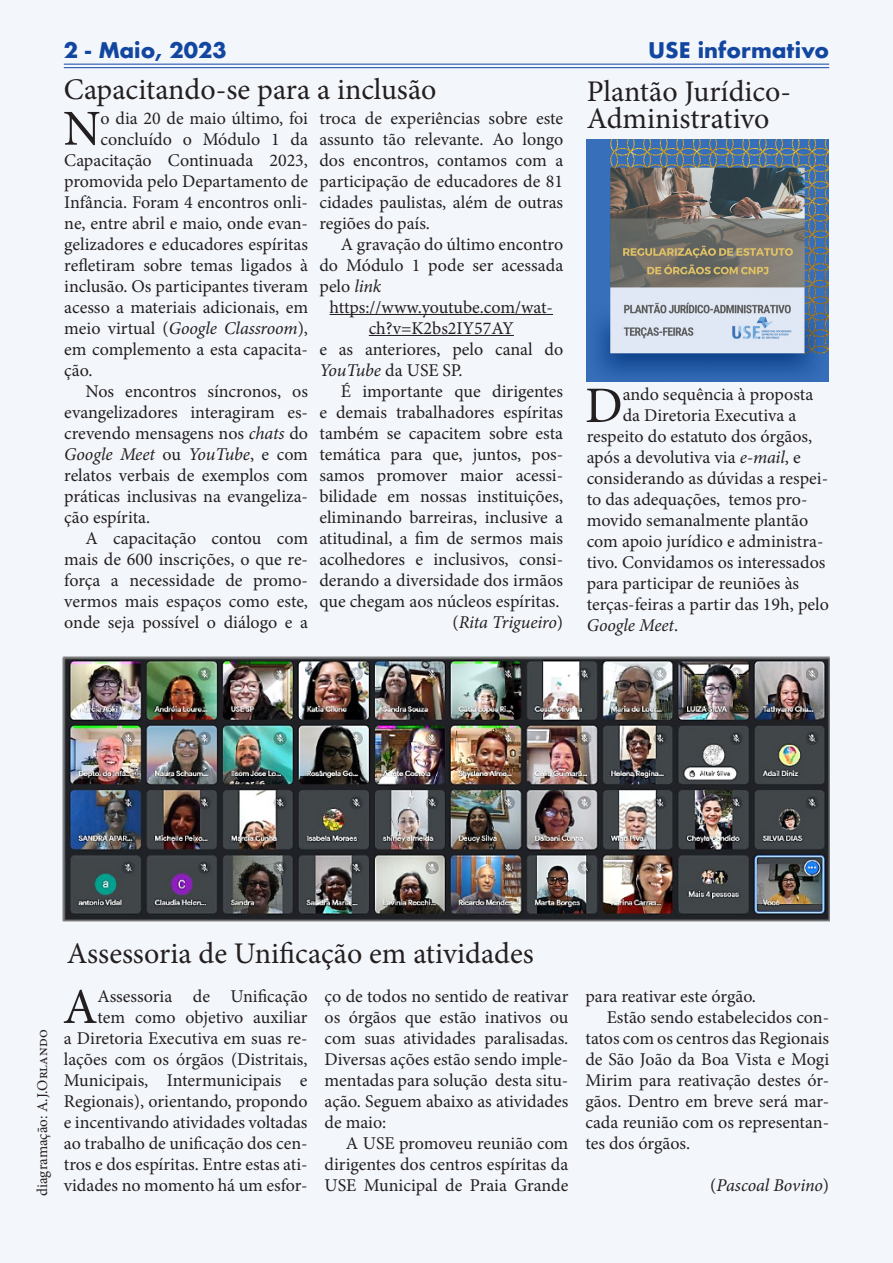
<style>
.page{position:relative;width:893px;height:1263px;background:#f3f6fa}
.page>*{position:absolute;margin:0;border:0;box-sizing:border-box;transform-origin:0 0}
.t1{font:51.3px "Minion Pro";color:#231f20}
.t2{font:50.25px "Minion Pro";color:#231f20}
.t3{font:30px/27px "Minion Pro";color:#231f20}
.t4{font:700 21px "Futura";color:#1246a1}
.t5{font:18px/21px "Minion Pro";color:#231f20;text-align:justify}
.t6{font:italic 18px "Minion Pro";letter-spacing:-.005em;color:#231f20}
.t7{font:15px "Minion Pro";letter-spacing:.005em;color:#231f20}
.s1{font-style:normal}
.s2{font-style:italic}
</style>
<div class="page">
<hr style="left:64px;top:64px;width:765px;height:1px;background:#1246a1">
<hr style="left:64px;top:67px;width:765px;height:1px;background:#1246a1">
<hr style="left:330px;top:314px;width:223px;height:1px;background:#231f20">
<hr style="left:369px;top:335px;width:145px;height:1px;background:#231f20">
<img style="left:586px;top:139px;width:243px;height:243px">
<img style="left:62px;top:656px;width:767px;height:266px">
<p class="t4" style="left:64px;top:34px;width:164px">2 - Maio, 2023</p>
<p class="t4" style="left:648px;top:34px;width:183px">USE informativo</p>
<p class="t3" style="left:64px;top:76px;width:374px">Capacitando-se para a inclusão</p>
<p class="t2" style="left:63px;top:95px;width:39px">N</p>
<p class="t5" style="left:101px;top:107px;width:209px">o dia 20 de maio último, foi</p>
<p class="t5" style="left:101px;top:128px;width:209px">concluído o Módulo 1 da</p>
<p class="t5" style="left:64px;top:149px;width:245px">Capacitação Continuada 2023,</p>
<p class="t5" style="left:64px;top:170px;width:245px">promovida pelo Departamento de</p>
<p class="t5" style="left:64px;top:191px;width:245px">Infância. Foram 4 encontros onli-</p>
<p class="t5" style="left:64px;top:212px;width:245px">ne, entre abril e maio, onde evan-</p>
<p class="t5" style="left:64px;top:233px;width:245px">gelizadores e educadores espíritas</p>
<p class="t5" style="left:64px;top:254px;width:245px">refletiram sobre temas ligados à</p>
<p class="t5" style="left:64px;top:275px;width:245px">inclusão. Os participantes tiveram</p>
<p class="t5" style="left:64px;top:296px;width:245px">acesso a materiais adicionais, em</p>
<p class="t6" style="left:64px;top:316px;width:245px"><span class="s1">meio virtual (</span>Google Classroom<span class="s1">),</span></p>
<p class="t5" style="left:64px;top:338px;width:245px">em complemento a esta capacita-</p>
<p class="t5" style="left:64px;top:359px;width:30px">ção.</p>
<p class="t5" style="left:64px;top:380px;width:245px;text-indent:21px">Nos encontros síncronos, os evangelizadores interagiram es&shy;crevendo mensagens nos <span class="s2">chats</span> do <span class="s2">Google Meet</span> ou <span class="s2">YouTube</span>, e com relatos verbais de exemplos com práticas inclusivas na evangeliza&shy;ção espírita.</p>
<p class="t5" style="left:64px;top:527px;width:245px;text-indent:21px">A capacitação contou com mais de 600 inscrições, o que re&shy;força a necessidade de promo&shy;vermos mais espaços como este, onde seja possível o diálogo e a</p>
<p class="t5" style="left:319px;top:107px;width:245px">troca de experiências sobre este assunto tão relevante. Ao longo dos encontros, contamos com a participação de educadores de 81 cidades paulistas, além de outras regiões do país.</p>
<p class="t5" style="left:319px;top:233px;width:245px;text-indent:21px">A gravação do último encontro do Módulo 1 pode ser acessada pelo <span class="s2">link</span></p>
<p class="t5" style="left:330px;top:296px;width:225px;text-align:center">https://www.youtube.com/wat&shy;ch?v=K2bs2IY57AY</p>
<p class="t5" style="left:319px;top:338px;width:245px">e as anteriores, pelo canal do<br><span class="s2">YouTube</span> da USE SP.</p>
<p class="t5" style="left:319px;top:380px;width:245px;text-indent:21px">É importante que dirigentes e demais trabalhadores espíritas também se capacitem sobre esta temática para que, juntos, pos&shy;samos promover maior acessi&shy;bilidade em nossas instituições, eliminando barreiras, inclusive a atitudinal, a fim de sermos mais acolhedores e inclusivos, consi&shy;derando a diversidade dos irmãos que chegam aos núcleos espíritas.</p>
<p class="t6" style="left:452px;top:610px;width:112px"><span class="s1">(</span>Rita Trigueiro<span class="s1">)</span></p>
<p class="t3" style="left:587px;top:78px;width:206px">Plantão Jurídico-<br>Administrativo</p>
<p class="t1" style="left:585px;top:371px;width:39px">D</p>
<p class="t5" style="left:623px;top:384px;width:192px">ando sequência à proposta</p>
<p class="t5" style="left:623px;top:405px;width:175px">da Diretoria Executiva a</p>
<p class="t5" style="left:587px;top:426px;width:227px">respeito do estatuto dos órgãos,</p>
<p class="t5" style="left:587px;top:447px;width:216px">após a devolutiva via <span class="s2">e-mail</span>, e</p>
<p class="t5" style="left:587px;top:468px;width:243px">considerando as dúvidas a respei-</p>
<p class="t5" style="left:587px;top:489px;width:222px">to das adequações, temos pro-</p>
<p class="t5" style="left:587px;top:510px;width:223px">movido semanalmente plantão</p>
<p class="t5" style="left:587px;top:531px;width:238px">com apoio jurídico e administra-</p>
<p class="t5" style="left:587px;top:552px;width:240px">tivo. Convidamos os interessados</p>
<p class="t5" style="left:587px;top:573px;width:214px">para participar de reuniões às</p>
<p class="t5" style="left:587px;top:594px;width:244px">terças-feiras a partir das 19h, pelo</p>
<p class="t6" style="left:587px;top:613px;width:93px">Google Meet<span class="s1">.</span></p>
<p class="t7" style="left:32px;top:1196px;width:168px;rotate:-90deg">diagramação: A.J.Orlando</p>
<p class="t3" style="left:67px;top:940px;width:468px">Assessoria de Unificação em atividades</p>
<p class="t5" style="left:325px;top:986px;width:245px">ço de todos no sentido de reativar os órgãos que estão inativos ou com suas atividades paralisadas.<br>Diversas ações estão sendo imple&shy;mentadas para solução desta situ&shy;ação. Seguem abaixo as atividades de maio:</p>
<p class="t5" style="left:325px;top:1133px;width:245px;text-indent:21px">A USE promoveu reunião com dirigentes dos centros espíritas da USE Municipal de Praia Grande</p>
<p class="t5" style="left:64px;top:986px;width:245px;text-align:right">Assessoria de Unificação<br>tem como objetivo auxiliar<br>a Diretoria Executiva em suas re&shy;lações com os órgãos (Distritais,<br>Municipais, Intermunicipais e<br>Regionais), orientando, propondo e incentivando atividades voltadas ao trabalho de unificação dos cen&shy;tros e dos espíritas. Entre estas ati&shy;vidades no momento há um esfor-</p>
<p class="t2" style="left:63px;top:973px;width:36px">A</p>
<p class="t5" style="left:585px;top:986px;width:172px">para reativar este órgão.</p>
<p class="t5" style="left:585px;top:1007px;width:245px;text-indent:21px">Estão sendo estabelecidos con&shy;tatos com os centros das Regionais de São João da Boa Vista e Mogi Mirim para reativação destes ór&shy;gãos. Dentro em breve será mar&shy;cada reunião com os representan&shy;tes dos órgãos.</p>
<p class="t6" style="left:710px;top:1173px;width:120px"><span class="s1">(</span>Pascoal Bovino<span class="s1">)</span></p>
</div>
